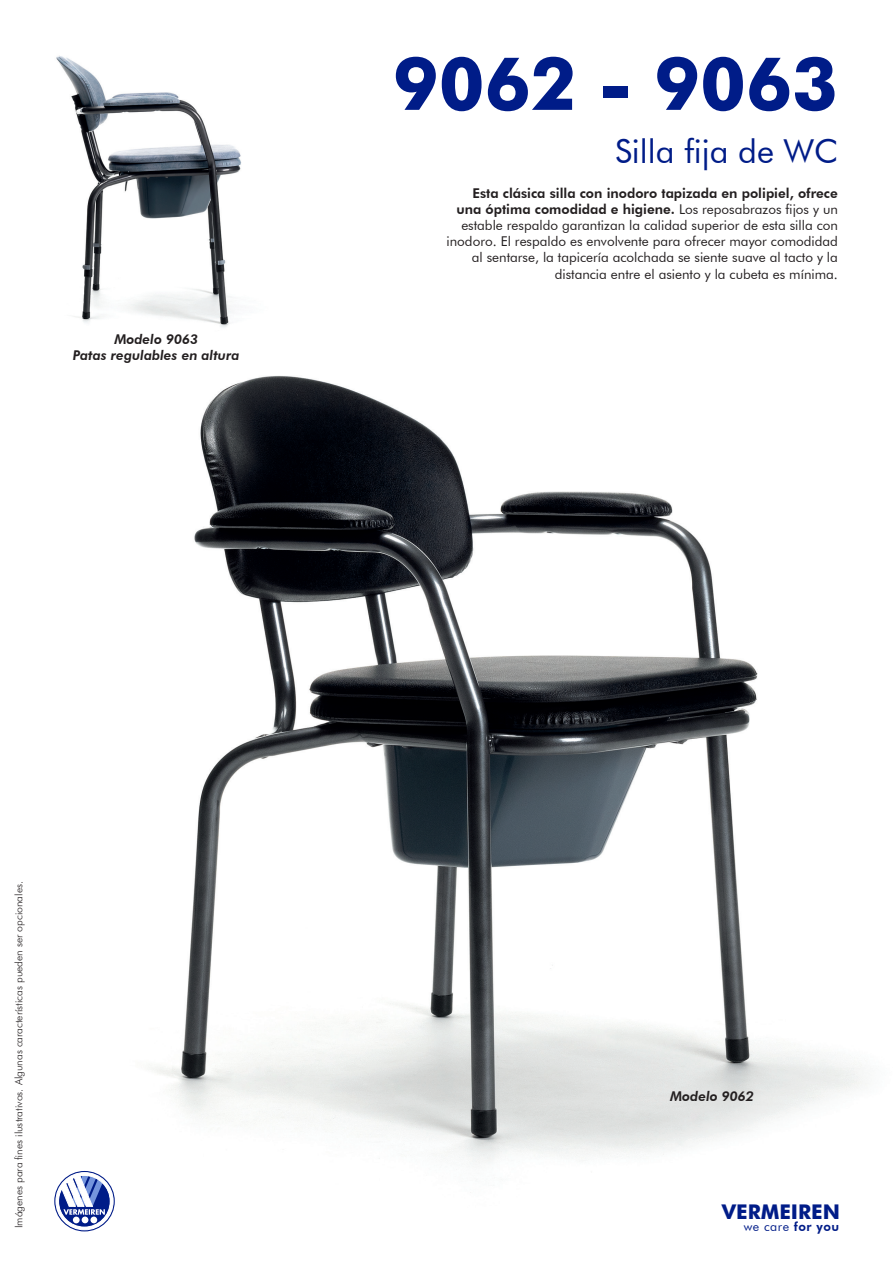
<style>
.page{position:relative;width:893px;height:1263px;background:#fff}
.page>*{position:absolute;margin:0;border:0;box-sizing:border-box;transform-origin:0 0}
.t1{font:700 73.5px "Futura BT";color:#001c88}
.t2{font:33px "Futura BT";color:#001c88}
.t3{font:700 20.25px "Futura BT";color:#001c88}
.t4{font:13.5px/16.2px "Futura BT";color:#231f20;text-align:right}
.t5{font:italic 800 13.5px "Futura BT";color:#231f20}
.t6{font:12.45px "Futura BT";letter-spacing:.04em;color:#001c88}
.t7{font:300 10.5px "Futura BT";color:#231f20}
.s1{font-weight:800}
</style>
<div class="page">
<img style="left:54px;top:376px;width:812px;height:856px">
<img style="left:56px;top:55px;width:185px;height:273px">
<div style="left:54px;top:1171px;width:61px;height:60px;border:2px solid #001c88;border-radius:50%"></div>
<svg style="left:56px;top:1172px;width:57px;height:58px"></svg>
<p class="t5" style="left:114px;top:331px;width:85px">Modelo 9063</p>
<p class="t5" style="left:73px;top:347px;width:168px">Patas regulables en altura</p>
<p class="t1" style="left:393px;top:39px;width:447px">9062 - 9063</p>
<p class="t2" style="left:615px;top:131px;width:224px">Silla fija de WC</p>
<p class="t4" style="left:446px;top:185px;width:393px"><span class="s1">Esta clásica silla con inodoro tapizada en polipiel, ofrece una óptima comodidad e higiene.</span> Los reposabrazos fijos y un estable respaldo garantizan la calidad superior de esta silla con inodoro. El respaldo es envolvente para ofrecer mayor comodidad al sentarse, la tapicería acolchada se siente suave al tacto y la distancia entre el asiento y la cubeta es mínima.</p>
<p class="t7" style="left:12px;top:1228px;width:348px;rotate:-90deg">Imágenes para fines ilustrativos. Algunas características pueden ser opcionales.</p>
<p class="t5" style="left:670px;top:1088px;width:85px">Modelo 9062</p>
<p class="t3" style="left:722px;top:1200px;width:120px">VERMEIREN</p>
<p class="t6" style="left:744px;top:1219px;width:97px">we care <span class="s1">for you</span></p>
</div>
